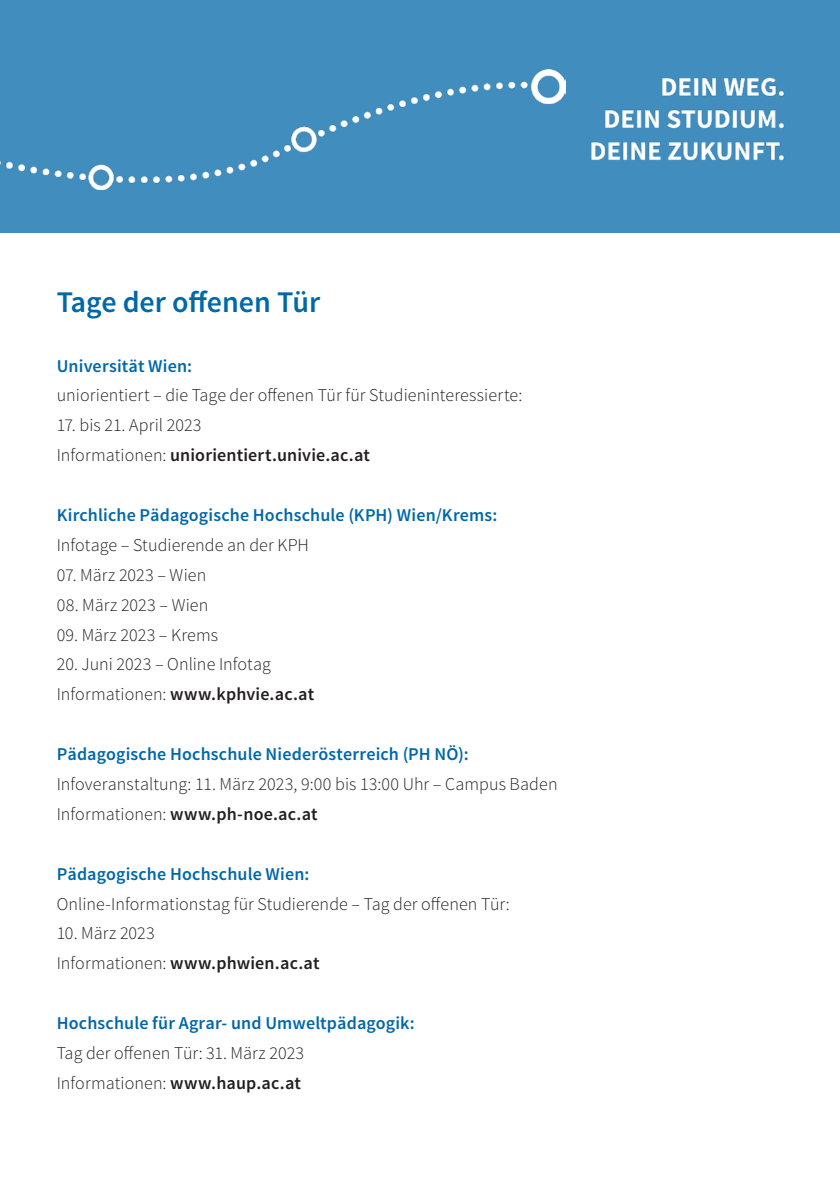
<style>
.page{position:relative;width:840px;height:1191px;background:#fff}
.page>*{position:absolute;margin:0;border:0;box-sizing:border-box;transform-origin:0 0}
.t1{font:600 30px "Source Sans Pro";letter-spacing:-.005em;color:#0068a9}
.t2{font:300 18px/29.8px "Source Sans Pro";letter-spacing:.005em;color:#231f20}
.t3{font:600 18px "Source Sans Pro";letter-spacing:.01em;color:#0068a9}
.s1{font-weight:600}
</style>
<div class="page">
<div style="left:0;top:0;width:839px;height:232px;background:#408dbe"></div>
<img style="left:0;top:69px;width:565px;height:120px">
<img style="left:591px;top:77px;width:194px;height:84px">
<h1 class="t1" style="left:57px;top:283px;width:265px">Tage der offenen Tür</h1>
<p class="t3" style="left:57px;top:354px;width:137px">Universität Wien:</p>
<p class="t2" style="left:57px;top:381px;width:467px">uniorientiert – die Tage der offenen Tür für Studieninteressierte:</p>
<p class="t2" style="left:57px;top:410px;width:315px">17. bis 21. April 2023<br>Informationen: <span class="s1">uniorientiert.univie.ac.at</span></p>
<p class="t3" style="left:57px;top:503px;width:442px">Kirchliche Pädagogische Hochschule (KPH) Wien/Krems:</p>
<p class="t2" style="left:57px;top:530px;width:253px">Infotage – Studierende an der KPH</p>
<p class="t2" style="left:57px;top:560px;width:151px">07. März 2023 – Wien</p>
<p class="t2" style="left:57px;top:590px;width:153px">08. März 2023 – Wien</p>
<p class="t2" style="left:57px;top:620px;width:163px">09. März 2023 – Krems</p>
<p class="t2" style="left:57px;top:649px;width:259px">20. Juni 2023 – Online Infotag<br>Informationen: <span class="s1">www.kphvie.ac.at</span></p>
<p class="t3" style="left:57px;top:742px;width:413px">Pädagogische Hochschule Niederösterreich (PH NÖ):</p>
<p class="t2" style="left:57px;top:769px;width:502px">Infoveranstaltung: 11. März 2023, 9:00 bis 13:00 Uhr – Campus Baden<br>Informationen: <span class="s1">www.ph-noe.ac.at</span></p>
<p class="t3" style="left:57px;top:862px;width:254px">Pädagogische Hochschule Wien:</p>
<p class="t2" style="left:57px;top:888px;width:454px">Online-Informationstag für Studierende – Tag der offenen Tür:</p>
<p class="t2" style="left:57px;top:918px;width:264px">10. März 2023<br>Informationen: <span class="s1">www.phwien.ac.at</span></p>
<p class="t3" style="left:57px;top:1011px;width:359px">Hochschule für Agrar- und Umweltpädagogik:</p>
<p class="t2" style="left:57px;top:1038px;width:249px">Tag der offenen Tür: 31. März 2023<br>Informationen: <span class="s1">www.haup.ac.at</span></p>
</div>
